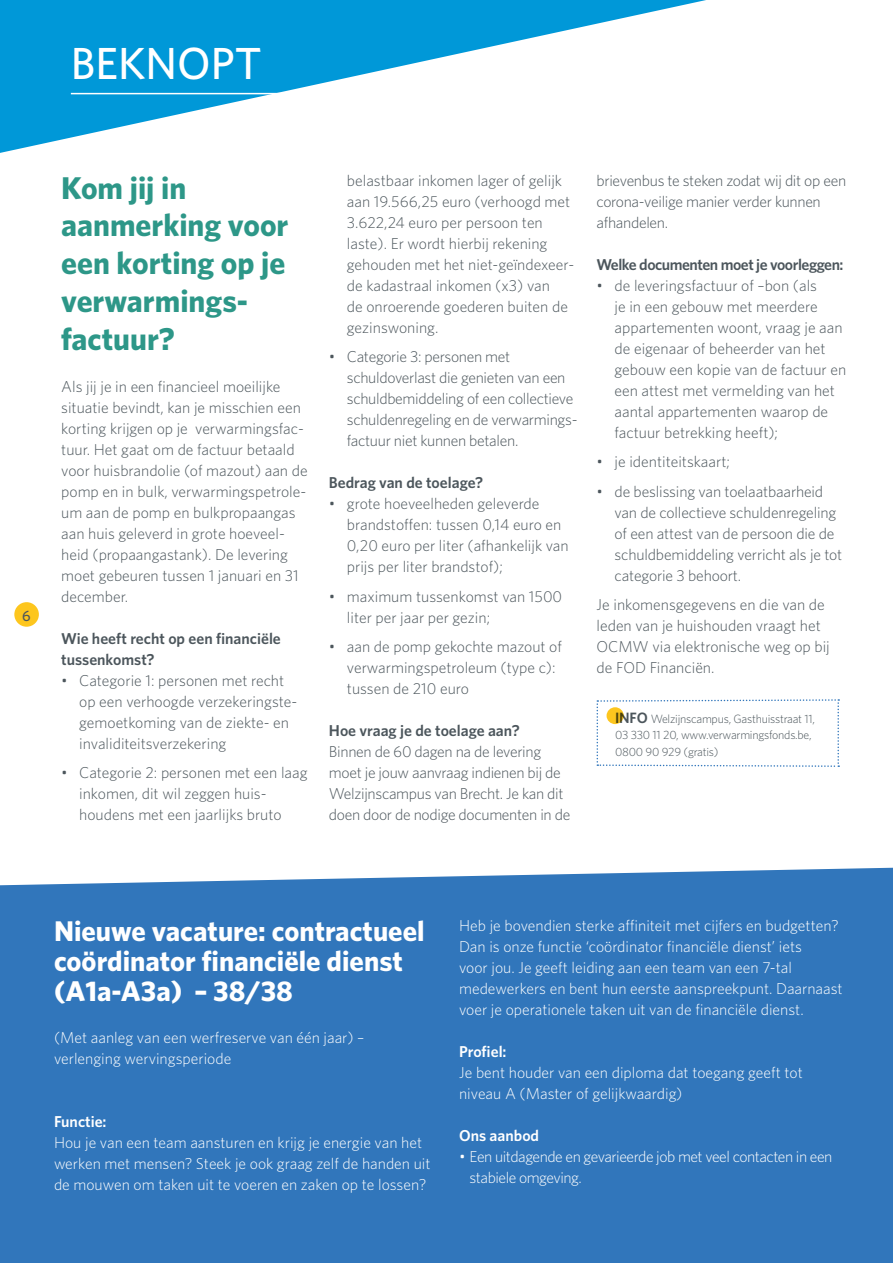
<style>
.page{position:relative;width:893px;height:1263px;background:#fff}
.page>*{position:absolute;margin:0;border:0;box-sizing:border-box;transform-origin:0 0}
.t1{font:500 45px "Whitney";color:#fff}
.t2{font:700 31.5px/37.8px "Whitney";color:#2d9788}
.t3{font:700 28.5px/30px "Whitney";color:#fff}
.t4{font:300 15.75px/21px "Whitney";color:#4c565c}
.t5{font:300 15.75px/21px "Whitney";color:#fff}
.t6{font:300 15.75px/21px "Whitney";letter-spacing:-.02em;color:#4c565c}
.t7{font:600 15.75px/21px "Whitney";color:#4c565c}
.t8{font:300 15.75px/21px "Whitney";letter-spacing:-.03em;color:#fff}
.t9{font:600 15.75px "Whitney";letter-spacing:-.03em;color:#4c565c}
.t10{font:600 15.75px "Whitney";color:#fff}
.t11{font:500 15.15px "Whitney";color:#4c565c}
.t12{font:300 12px/16.5px "Whitney";letter-spacing:-.02em;color:#4c565c}
.s1{font-weight:600;font-size:15px}
</style>
<div class="page">
<div style="left:14px;top:602px;width:25px;height:25px;background:#fdc61e;border-radius:50%"></div>
<div style="left:0;top:868px;width:893px;height:309px;background:#3176bb"></div>
<div style="left:0;top:1177px;width:893px;height:86px;background:#3176bb"></div>
<svg style="left:0;top:0;width:706px;height:153px"></svg>
<hr style="left:71px;top:93px;width:215px;height:1px;background:#fff">
<svg style="left:597px;top:699px;width:242px;height:68px"></svg>
<div style="left:607px;top:707px;width:17px;height:17px;background:#fdc61e;border-radius:50%"></div>
<h1 class="t1" style="left:71px;top:33px;width:193px">BEKNOPT</h1>
<p class="t11" style="left:22px;top:605px;width:10px">6</p>
<h2 class="t2" style="left:61px;top:168px;width:229px">Kom jij in aanmerking voor een korting op je verwarmings&shy;factuur?</h2>
<p class="t4" style="left:61px;top:375px;width:248px">Als jij je in een financieel moeilijke situatie bevindt, kan je misschien een korting krijgen op je verwarmingsfac&shy;tuur. Het gaat om de factuur betaald voor huisbrandolie (of mazout) aan de pomp en in bulk, verwarmingspetrole&shy;um aan de pomp en bulkpropaangas aan huis geleverd in grote hoeveel&shy;heid (propaangastank). De levering moet gebeuren tussen 1 januari en 31 december.</p>
<p class="t7" style="left:61px;top:627px;width:221px">Wie heeft recht op een financiële tussenkomst?</p>
<p class="t4" style="left:79px;top:669px;width:220px;text-indent:-18px">• Categorie 1: personen met recht op een verhoogde verzekeringste&shy;gemoetkoming van de ziekte- en invaliditeitsverzekering</p>
<p class="t4" style="left:79px;top:762px;width:230px;text-indent:-18px">• Categorie 2: personen met een laag inkomen, dit wil zeggen huis&shy;houdens met een jaarlijks bruto</p>
<p class="t4" style="left:347px;top:169px;width:229px">belastbaar inkomen lager of gelijk aan 19.566,25 euro (verhoogd met<br>3.622,24 euro per persoon ten laste). Er wordt hierbij rekening gehouden met het niet-geïndexeer&shy;de kadastraal inkomen (x3) van<br>de onroerende goederen buiten de gezinswoning.</p>
<p class="t6" style="left:347px;top:346px;width:232px;text-indent:-18px">• Categorie 3: personen met schuldoverlast die genieten van een schuldbemiddeling of een collectieve schuldenregeling en de verwarmings&shy;factuur niet kunnen betalen.</p>
<p class="t7" style="left:329px;top:472px;width:156px">Bedrag van de toelage?</p>
<p class="t4" style="left:347px;top:493px;width:223px;text-indent:-18px">• grote hoeveelheden geleverde brandstoffen: tussen 0,14 euro en<br>0,20 euro per liter (afhankelijk van prijs per liter brandstof);</p>
<p class="t4" style="left:347px;top:585px;width:217px;text-indent:-18px">• maximum tussenkomst van 1500 liter per jaar per gezin;</p>
<p class="t4" style="left:347px;top:636px;width:217px;text-indent:-18px">• aan de pomp gekochte mazout of verwarmingspetroleum (type c): tussen de 210 euro</p>
<p class="t7" style="left:329px;top:720px;width:192px">Hoe vraag je de toelage aan?</p>
<p class="t6" style="left:329px;top:741px;width:243px">Binnen de 60 dagen na de levering moet je jouw aanvraag indienen bij de Welzijnscampus van Brecht. Je kan dit doen door de nodige documenten in de</p>
<p class="t6" style="left:597px;top:169px;width:251px">brievenbus te steken zodat wij dit op een corona-veilige manier verder kunnen afhandelen.</p>
<p class="t9" style="left:597px;top:254px;width:249px">Welke documenten moet je voorleggen:</p>
<p class="t4" style="left:615px;top:274px;width:233px;text-indent:-18px">• de leveringsfactuur of –bon (als<br>je in een gebouw met meerdere appartementen woont, vraag je aan de eigenaar of beheerder van het gebouw een kopie van de factuur en een attest met vermelding van het aantal appartementen waarop de factuur betrekking heeft);</p>
<p class="t4" style="left:597px;top:451px;width:135px">• je identiteitskaart;</p>
<p class="t4" style="left:615px;top:480px;width:229px;text-indent:-18px">• de beslissing van toelaatbaarheid van de collectieve schuldenregeling of een attest van de persoon die de schuldbemiddeling verricht als je tot categorie 3 behoort.</p>
<p class="t4" style="left:597px;top:594px;width:235px">Je inkomensgegevens en die van de leden van je huishouden vraagt het<br>OCMW via elektronische weg op bij de FOD Financiën.</p>
<p class="t12" style="left:615px;top:710px;width:201px"><span class="s1">INFO</span> Welzijnscampus, Gasthuisstraat 11,<br>03 330 11 20, www.verwarmingsfonds.be,<br>0800 90 929 (gratis)</p>
<h3 class="t3" style="left:54px;top:916px;width:372px">Nieuwe vacature: contractueel coördinator financiële dienst (A1a-A3a) – 38/38</h3>
<p class="t5" style="left:54px;top:1027px;width:312px">(Met aanleg van een werfreserve van één jaar) – verlenging wervingsperiode</p>
<p class="t10" style="left:54px;top:1111px;width:54px">Functie:</p>
<p class="t5" style="left:54px;top:1132px;width:378px">Hou je van een team aansturen en krijg je energie van het werken met mensen? Steek je ook graag zelf de handen uit de mouwen om taken uit te voeren en zaken op te lossen?</p>
<p class="t5" style="left:459px;top:915px;width:385px">Heb je bovendien sterke affiniteit met cijfers en budgetten?<br>Dan is onze functie ‘coördinator financiële dienst’ iets<br>voor jou. Je geeft leiding aan een team van een 7-tal medewerkers en bent hun eerste aanspreekpunt. Daarnaast voer je operationele taken uit van de financiële dienst.</p>
<p class="t10" style="left:459px;top:1041px;width:49px">Profiel:</p>
<p class="t5" style="left:459px;top:1062px;width:345px">Je bent houder van een diploma dat toegang geeft tot niveau A (Master of gelijkwaardig)</p>
<p class="t10" style="left:459px;top:1125px;width:82px">Ons aanbod</p>
<p class="t8" style="left:470px;top:1146px;width:364px;text-indent:-11px">• Een uitdagende en gevarieerde job met veel contacten in een stabiele omgeving.</p>
</div>
